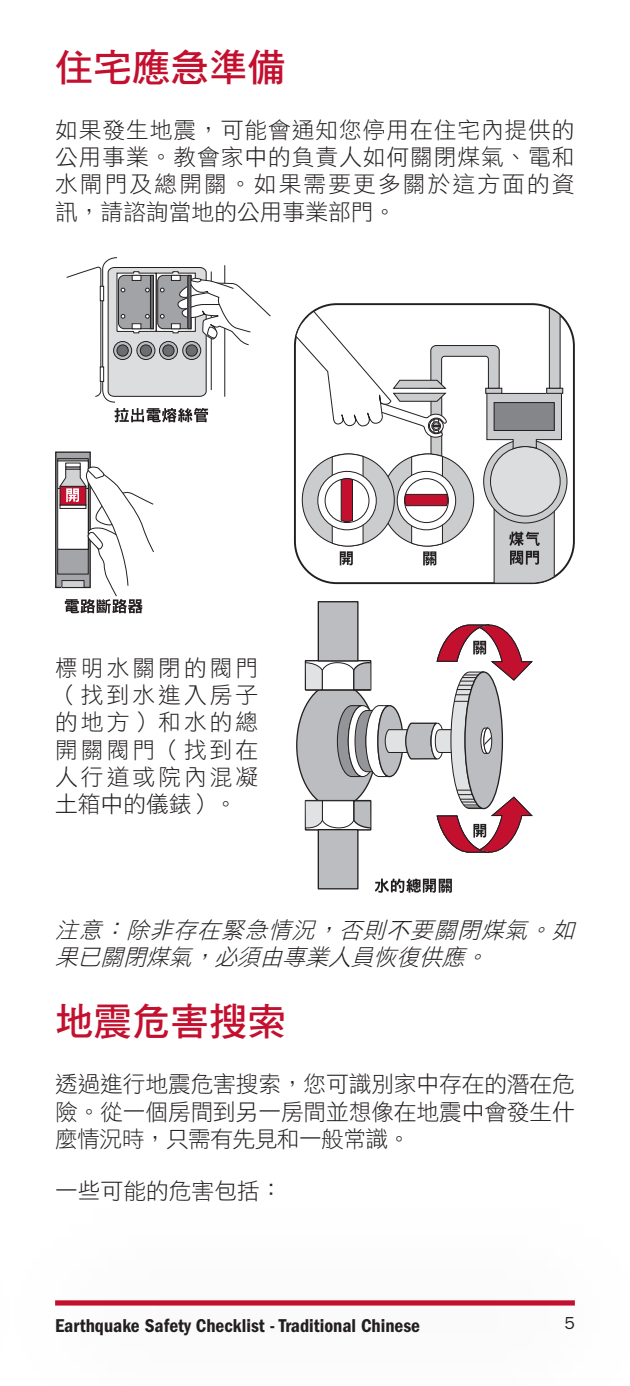
<style>
.page{position:relative;width:630px;height:1386px;background:#fff}
.page>*{position:absolute;margin:0;border:0;box-sizing:border-box;transform-origin:0 0}
.t1{font:38.5px "DF Hei Std W7";color:#c3102f}
.t2{font:22.75px/27.3px "DF Hei Std W3";color:#231f20;text-align:justify}
.t3{font:italic 22.75px/27.3px "DF Hei Std W3";color:#231f20}
.t4{font:19.25px "ITC Franklin Gothic Std Dm Cd";color:#231f20}
.t5{font:17.5px "ITC Franklin Gothic Std";color:#231f20}
</style>
<div class="page">
<div style="left:55px;top:1300px;width:520px;height:6px;background:#c3102f"></div>
<div style="left:546px;top:388px;width:17px;height:6px;border:1px solid #231f20"></div>
<svg style="left:295px;top:308px;width:267px;height:276px"></svg>
<div style="left:297px;top:683px;width:80px;height:125px;background:#bcbdc0;border-radius:50%"></div>
<div style="left:318px;top:602px;width:40px;height:59px;background:#bcbdc0"></div>
<div style="left:318px;top:601px;width:41px;height:61px;border:1px solid #231f20"></div>
<div style="left:318px;top:830px;width:40px;height:59px;background:#bcbdc0"></div>
<div style="left:318px;top:829px;width:41px;height:60px;border:1px solid #231f20"></div>
<svg style="left:305px;top:624px;width:228px;height:229px"></svg>
<svg style="left:375px;top:878px;width:77px;height:15px"></svg>
<svg style="left:57px;top:454px;width:32px;height:132px"></svg>
<div style="left:55px;top:452px;width:36px;height:136px;border:1px solid #231f20"></div>
<div style="left:57px;top:458px;width:32px;height:116px;border:1px solid #231f20"></div>
<div style="left:57px;top:461px;width:32px;height:89px;border:1px solid #231f20"></div>
<div style="left:57px;top:488px;width:32px;height:62px;border:1px solid #231f20"></div>
<svg style="left:59px;top:466px;width:95px;height:147px"></svg>
<svg style="left:66px;top:257px;width:205px;height:165px"></svg>
<div style="left:188px;top:275px;width:3px;height:54px;border:1px solid #231f20"></div>
<h1 class="t1" style="left:55px;top:46px;width:233px">住宅應急準備</h1>
<p class="t2" style="left:55px;top:116px;width:521px">如果發生地震，可能會通知您停用在住宅內提供的公用事業。教會家中的負責人如何關閉煤氣、電和水閘門及總開關。如果需要更多關於這方面的資訊，請諮詢當地的公用事業部門。</p>
<p class="t2" style="left:55px;top:654px;width:205px">標明水關閉的閥門（找到水進入房子的地方）和水的總開關閥門（找到在人行道或院內混凝土箱中的儀錶）。</p>
<p class="t3" style="left:55px;top:916px;width:528px">注意：除非存在緊急情況，否則不要關閉煤氣。如果已關閉煤氣，必須由專業人員恢復供應。</p>
<h1 class="t1" style="left:55px;top:1001px;width:233px">地震危害搜索</h1>
<p class="t2" style="left:55px;top:1070px;width:521px">透過進行地震危害搜索，您可識別家中存在的潛在危險。從一個房間到另一房間並想像在地震中會發生什麼情況時，只需有先見和一般常識。</p>
<p class="t2" style="left:55px;top:1177px;width:229px">一些可能的危害包括：</p>
<p class="t4" style="left:55px;top:1314px;width:366px">Earthquake Safety Checklist - Traditional Chinese</p>
<p class="t5" style="left:564px;top:1313px;width:12px">5</p>
</div>
